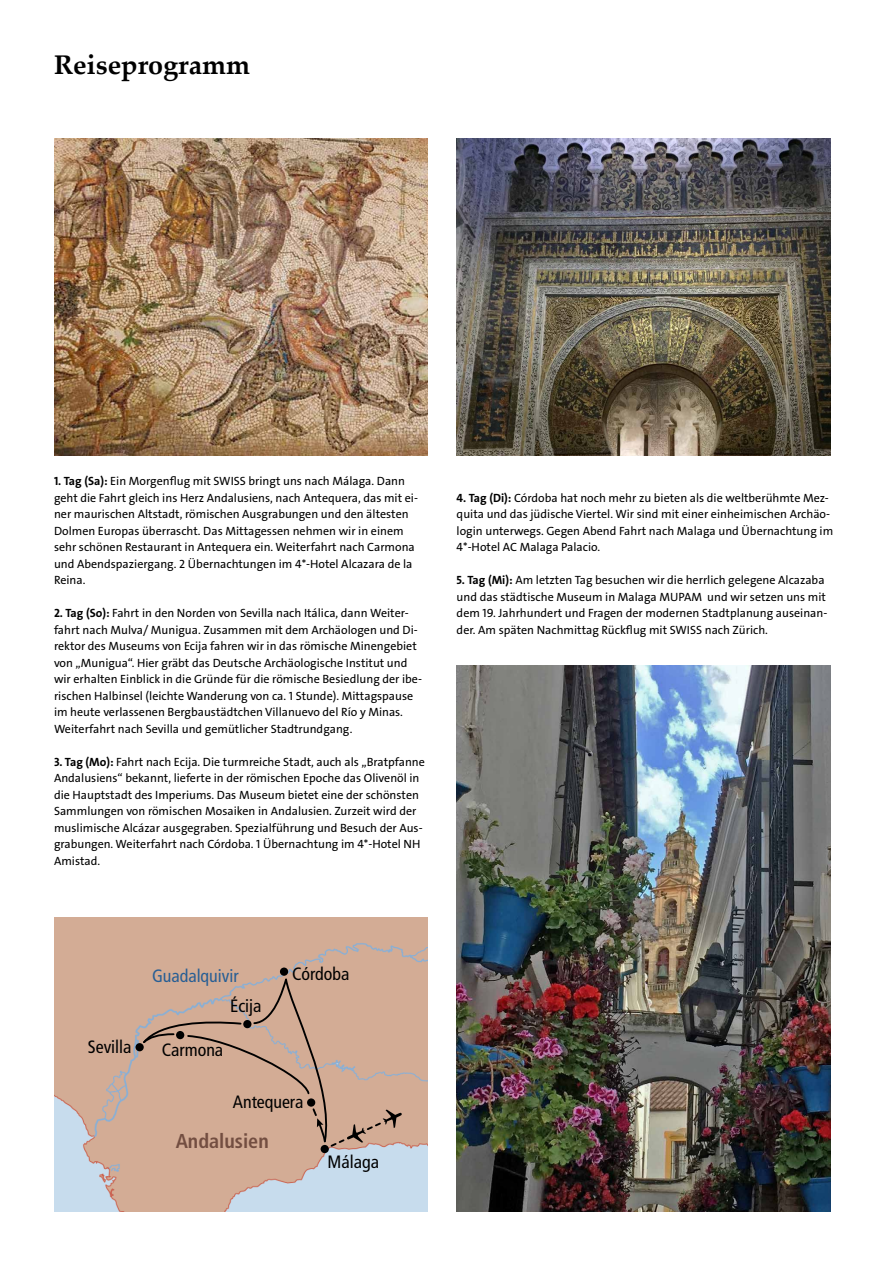
<style>
.page{position:relative;width:893px;height:1263px;background:#fff}
.page>*{position:absolute;margin:0;border:0;box-sizing:border-box;transform-origin:0 0}
.t1{font:700 27px "Palatino Linotype";color:#000}
.t2{font:700 condensed 20.1px "Frutiger";color:#734e41}
.t3{font:condensed 17.85px "Frutiger";color:#000}
.t4{font:condensed 17.85px "Frutiger";color:#275e94}
.t5{font:12px/16.5px "The Sans LP5 Plain";color:#000}
.s1{font-family:"The Sans LP7 Bld"}
</style>
<div class="page">
<img style="left:54px;top:139px;width:373px;height:316px">
<img style="left:457px;top:139px;width:373px;height:316px">
<img style="left:54px;top:917px;width:373px;height:294px">
<div style="left:141px;top:977px;width:261px;height:171px;background:#d3ac95"></div>
<div style="left:280px;top:967px;width:8px;height:9px;background:#000;border-radius:50%"></div>
<div style="left:307px;top:1098px;width:8px;height:9px;background:#000;border-radius:50%"></div>
<div style="left:243px;top:1020px;width:8px;height:8px;background:#000;border-radius:50%"></div>
<div style="left:176px;top:1031px;width:8px;height:8px;background:#000;border-radius:50%"></div>
<div style="left:321px;top:1145px;width:8px;height:8px;background:#000;border-radius:50%"></div>
<div style="left:135px;top:1043px;width:9px;height:8px;background:#000;border-radius:50%"></div>
<img style="left:457px;top:665px;width:373px;height:546px">
<h1 class="t1" style="left:54px;top:45px;width:198px">Reiseprogramm</h1>
<p class="t5" style="left:54px;top:473px;width:365px"><span class="s1">1. Tag (Sa):</span> Ein Morgenflug mit SWISS bringt uns nach Málaga. Dann geht die Fahrt gleich ins Herz Andalusiens, nach Antequera, das mit ei&shy;ner maurischen Altstadt, römischen Ausgrabungen und den ältesten Dolmen Europas überrascht. Das Mittagessen nehmen wir in einem sehr schönen Restaurant in Antequera ein. Weiterfahrt nach Carmona und Abendspaziergang. 2 Übernachtungen im 4*-Hotel Alcazara de la Reina.</p>
<p class="t5" style="left:54px;top:605px;width:369px"><span class="s1">2. Tag (So):</span> Fahrt in den Norden von Sevilla nach Itálica, dann Weiter&shy;fahrt nach Mulva/ Munigua. Zusammen mit dem Archäologen und Di&shy;rektor des Museums von Ecija fahren wir in das römische Minengebiet von „Munigua“. Hier gräbt das Deutsche Archäologische Institut und wir erhalten Einblick in die Gründe für die römische Besiedlung der ibe&shy;rischen Halbinsel (leichte Wanderung von ca. 1 Stunde). Mittagspause im heute verlassenen Bergbaustädtchen Villanuevo del Río y Minas.<br>Weiterfahrt nach Sevilla und gemütlicher Stadtrundgang.</p>
<p class="t5" style="left:54px;top:753px;width:372px"><span class="s1">3. Tag (Mo):</span> Fahrt nach Ecija. Die turmreiche Stadt, auch als „Bratpfanne Andalusiens“ bekannt, lieferte in der römischen Epoche das Olivenöl in die Hauptstadt des Imperiums. Das Museum bietet eine der schönsten Sammlungen von römischen Mosaiken in Andalusien. Zurzeit wird der muslimische Alcázar ausgegraben. Spezialführung und Besuch der Aus&shy;grabungen. Weiterfahrt nach Córdoba. 1 Übernachtung im 4*-Hotel NH Amistad.</p>
<p class="t5" style="left:457px;top:489px;width:378px"><span class="s1">4. Tag (Di):</span> Córdoba hat noch mehr zu bieten als die weltberühmte Mez&shy;quita und das jüdische Viertel. Wir sind mit einer einheimischen Archäo&shy;login unterwegs. Gegen Abend Fahrt nach Malaga und Übernachtung im 4*-Hotel AC Malaga Palacio.</p>
<p class="t5" style="left:457px;top:572px;width:372px"><span class="s1">5. Tag (Mi):</span> Am letzten Tag besuchen wir die herrlich gelegene Alcazaba und das städtische Museum in Malaga MUPAM und wir setzen uns mit dem 19. Jahrhundert und Fragen der modernen Stadtplanung auseinan&shy;der. Am späten Nachmittag Rückflug mit SWISS nach Zürich.</p>
<h3 class="t3" style="left:88px;top:1036px;width:45px">Sevilla</h3>
<h3 class="t4" style="left:152px;top:965px;width:88px">Guadalquivir</h3>
<h3 class="t3" style="left:292px;top:963px;width:59px">Córdoba</h3>
<h3 class="t3" style="left:230px;top:996px;width:33px">Écija</h3>
<h3 class="t3" style="left:162px;top:1039px;width:63px">Carmona</h3>
<h3 class="t3" style="left:233px;top:1091px;width:72px">Antequera</h3>
<h2 class="t2" style="left:176px;top:1129px;width:95px">Andalusien</h2>
<h3 class="t3" style="left:328px;top:1151px;width:53px">Málaga</h3>
</div>
